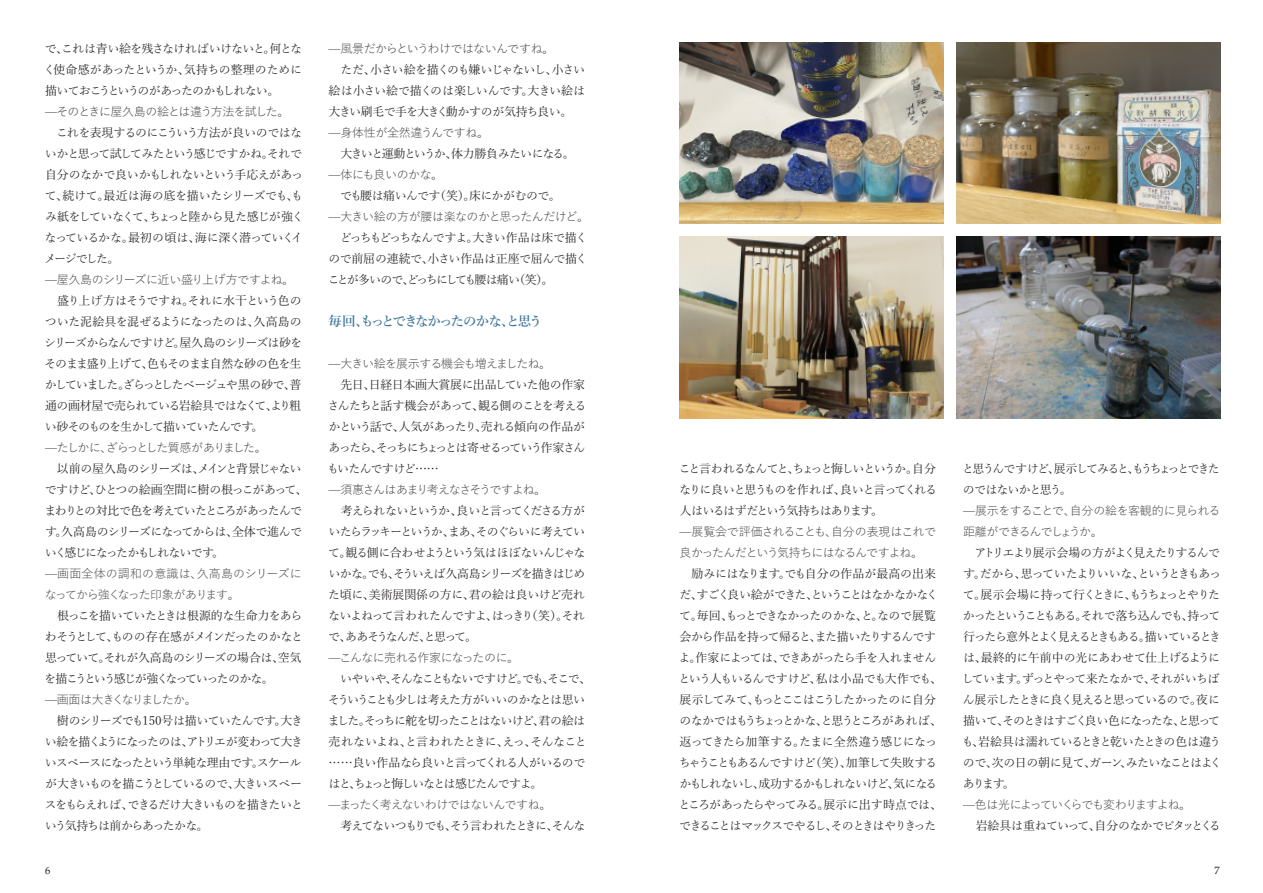
<style>
.page{position:relative;width:1263px;height:893px;background:#fff}
.page>*{position:absolute;margin:0;border:0;box-sizing:border-box;transform-origin:0 0}
.t1{font:600 13.5px "Yu Mincho";letter-spacing:-.13em;color:#3e769b}
.t2{font:12px/21px "Yu Mincho";letter-spacing:-.085em;color:#231f20;text-align:justify}
.t3{font:12px/21px "Yu Gothic";letter-spacing:-.07em;color:#4b4c4d}
.t4{font:12px/21px "Yu Mincho";letter-spacing:-.065em;color:#231f20}
.t5{font:12px "Yu Gothic";letter-spacing:-.05em;color:#4b4c4d}
.t6{font:12px/21px "Yu Gothic";letter-spacing:-.025em;color:#4e4f50}
.t7{font:12px/21px "Yu Mincho";letter-spacing:-.135em;color:#231f20}
.t8{font:12px "Yu Gothic";letter-spacing:-.125em;color:#4b4c4d}
.t9{font:12px "Yu Mincho";letter-spacing:-.115em;color:#231f20}
.t10{font:12px "Yu Mincho";letter-spacing:-.11em;color:#231f20}
.t11{font:12px "Yu Mincho";letter-spacing:-.045em;color:#231f20}
.t12{font:12px "Yu Gothic";letter-spacing:-.1em;color:#4b4c4d}
.t13{font:12px "Yu Gothic";letter-spacing:-.045em;color:#4b4c4d}
.t14{font:12px "Yu Gothic";letter-spacing:-.105em;color:#4b4c4d}
.t15{font:12px "Yu Gothic";letter-spacing:-.025em;color:#4b4c4d}
.t16{font:12px "Yu Gothic";letter-spacing:-.04em;color:#4b4c4d}
.t17{font:10.5px "Book Antiqua";color:#231f20}
</style>
<div class="page">
<img style="left:956px;top:236px;width:264px;height:182px">
<img style="left:956px;top:42px;width:264px;height:182px">
<img style="left:680px;top:42px;width:264px;height:182px">
<img style="left:680px;top:237px;width:264px;height:181px">
<p class="t2" style="left:43px;top:37px;width:260px">で、これは青い絵を残さなければいけないと。何となく使命感があったというか、気持ちの整理のために描いておこうというのがあったのかもしれない。</p>
<p class="t3" style="left:45px;top:99px;width:246px">—そのときに屋久島の絵とは違う方法を試した。</p>
<p class="t4" style="left:44px;top:121px;width:261px">　これを表現するのにこういう方法が良いのではないかと思って試してみたという感じですかね。それで自分のなかで良いかもしれないという手応えがあって、続けて。最近は海の底を描いたシリーズでも、もみ紙をしていなくて、ちょっと陸から見た感じが強くなっているかな。最初の頃は、海に深く潜っていくイメージでした。</p>
<p class="t5" style="left:45px;top:268px;width:251px">—屋久島のシリーズに近い盛り上げ方ですよね。</p>
<p class="t2" style="left:44px;top:289px;width:259px">　盛り上げ方はそうですね。それに水干という色のついた泥絵具を混ぜるようになったのは、久高島のシリーズからなんですけど。屋久島のシリーズは砂をそのまま盛り上げて、色もそのまま自然な砂の色を生かしていました。ざらっとしたベージュや黒の砂で、普通の画材屋で売られている岩絵具ではなくて、より粗い砂そのものを生かして描いていたんです。</p>
<p class="t8" style="left:45px;top:436px;width:223px">—たしかに、ざらっとした質感がありました。</p>
<p class="t2" style="left:44px;top:457px;width:265px;text-align:left">　以前の屋久島のシリーズは、メインと背景じゃないですけど、ひとつの絵画空間に樹の根っこがあって、まわりとの対比で色を考えていたところがあったんです。久高島のシリーズになってからは、全体で進んでいく感じになったかもしれないです。</p>
<p class="t6" style="left:45px;top:561px;width:259px">—画面全体の調和の意識は、久高島のシリーズになってから強くなった印象があります。</p>
<p class="t2" style="left:44px;top:604px;width:260px;text-align:left">　根っこを描いていたときは根源的な生命力をあらわそうとして、ものの存在感がメインだったのかなと思っていて。それが久高島のシリーズの場合は、空気を描こうという感じが強くなっていったのかな。</p>
<p class="t8" style="left:45px;top:688px;width:153px">—画面は大きくなりましたか。</p>
<p class="t2" style="left:44px;top:709px;width:260px;text-align:left">　樹のシリーズでも150号は描いていたんです。大きい絵を描くようになったのは、アトリエが変わって大きいスペースになったという単純な理由です。スケールが大きいものを描こうとしているので、大きいスペースをもらえれば、できるだけ大きいものを描きたいという気持ちは前からあったかな。</p>
<p class="t13" style="left:329px;top:37px;width:227px">—風景だからというわけではないんですね。</p>
<p class="t2" style="left:329px;top:58px;width:258px">　ただ、小さい絵を描くのも嫌いじゃないし、小さい絵は小さい絵で描くのは楽しいんです。大きい絵は大きい刷毛で手を大きく動かすのが気持ち良い。</p>
<p class="t15" style="left:329px;top:121px;width:162px">—身体性が全然違うんですね。</p>
<p class="t10" style="left:329px;top:142px;width:248px">　大きいと運動というか、体力勝負みたいになる。</p>
<p class="t16" style="left:329px;top:163px;width:116px">—体にも良いのかな。</p>
<p class="t11" style="left:329px;top:184px;width:234px">　でも腰は痛いんです（笑）。床にかがむので。</p>
<p class="t5" style="left:329px;top:205px;width:262px">—大きい絵の方が腰は楽なのかと思ったんだけど。</p>
<p class="t2" style="left:328px;top:226px;width:261px">　どっちもどっちなんですよ。大きい作品は床で描くので前屈の連続で、小さい作品は正座で屈んで描くことが多いので、どっちにしても腰は痛い（笑）。</p>
<p class="t1" style="left:329px;top:313px;width:215px">毎回、もっとできなかったのかな、と思う</p>
<p class="t3" style="left:329px;top:351px;width:224px">—大きい絵を展示する機会も増えましたね。</p>
<p class="t2" style="left:327px;top:373px;width:261px">　先日、日経日本画大賞展に出品していた他の作家さんたちと話す機会があって、観る側のことを考えるかという話で、人気があったり、売れる傾向の作品があったら、そっちにちょっとは寄せるっていう作家さんもいたんですけど……</p>
<p class="t14" style="left:329px;top:478px;width:219px">—須惠さんはあまり考えなさそうですよね。</p>
<p class="t2" style="left:328px;top:499px;width:259px">　考えられないというか、良いと言ってくださる方がいたらラッキーというか、まあ、そのぐらいに考えていて。観る側に合わせようという気はほぼないんじゃないかな。でも、そういえば久高島シリーズを描きはじめた頃に、美術展関係の方に、君の絵は良いけど売れないよねって言われたんですよ、はっきり（笑）。それで、ああそうなんだ、と思って。</p>
<p class="t3" style="left:329px;top:645px;width:192px">—こんなに売れる作家になったのに。</p>
<p class="t2" style="left:328px;top:667px;width:265px;text-align:left">　いやいや、そんなこともないですけど。でも、そこで、そういうことも少しは考えた方がいいのかなとは思いました。そっちに舵を切ったことはないけど、君の絵は売れないよね、と言われたときに、えっ、そんなこと……良い作品なら良いと言ってくれる人がいるのではと、ちょっと悔しいなとは感じたんですよ。</p>
<p class="t3" style="left:329px;top:792px;width:224px">—まったく考えないわけではないんですね。</p>
<p class="t9" style="left:329px;top:814px;width:258px">　考えてないつもりでも、そう言われたときに、そんな</p>
<p class="t2" style="left:679px;top:456px;width:260px">こと言われるなんてと、ちょっと悔しいというか。自分なりに良いと思うものを作れば、良いと言ってくれる人はいるはずだという気持ちはあります。</p>
<p class="t3" style="left:679px;top:519px;width:258px">—展覧会で評価されることも、自分の表現はこれで良かったんだという気持ちにはなるんですよね。</p>
<p class="t2" style="left:678px;top:561px;width:265px;text-align:left">　励みにはなります。でも自分の作品が最高の出来だ、すごく良い絵ができた、ということはなかなかなくて。毎回、もっとできなかったのかな、と。なので展覧会から作品を持って帰ると、また描いたりするんですよ。作家によっては、できあがったら手を入れませんという人もいるんですけど、私は小品でも大作でも、展示してみて、もっとここはこうしたかったのに自分のなかではもうちょっとかな、と思うところがあれば、返ってきたら加筆する。たまに全然違う感じになっちゃうこともあるんですけど（笑）、加筆して失敗するかもしれないし、成功するかもしれないけど、気になるところがあったらやってみる。展示に出す時点では、できることはマックスでやるし、そのときはやりきった</p>
<p class="t7" style="left:962px;top:456px;width:259px">と思うんですけど、展示してみると、もうちょっとできたのではないかと思う。</p>
<p class="t3" style="left:963px;top:498px;width:259px">—展示をすることで、自分の絵を客観的に見られる距離ができるんでしょうか。</p>
<p class="t2" style="left:962px;top:540px;width:262px;text-align:left">　アトリエより展示会場の方がよく見えたりするんです。だから、思っていたよりいいな、というときもあって。展示会場に持って行くときに、もうちょっとやりたかったということもある。それで落ち込んでも、持って行ったら意外とよく見えるときもある。描いているときは、最終的に午前中の光にあわせて仕上げるようにしています。ずっとやって来たなかで、それがいちばん展示したときに良く見えると思っているので。夜に描いて、そのときはすごく良い色になったな、と思っても、岩絵具は濡れているときと乾いたときの色は違うので、次の日の朝に見て、ガーン、みたいなことはよくあります。</p>
<p class="t12" style="left:963px;top:793px;width:230px">—色は光によっていくらでも変わりますよね。</p>
<p class="t2" style="left:976px;top:813px;width:246px">岩絵具は重ねていって、自分のなかでピタッとくる</p>
<p class="t17" style="left:45px;top:863px;width:7px">6</p>
<p class="t17" style="left:1214px;top:863px;width:7px">7</p>
</div>
